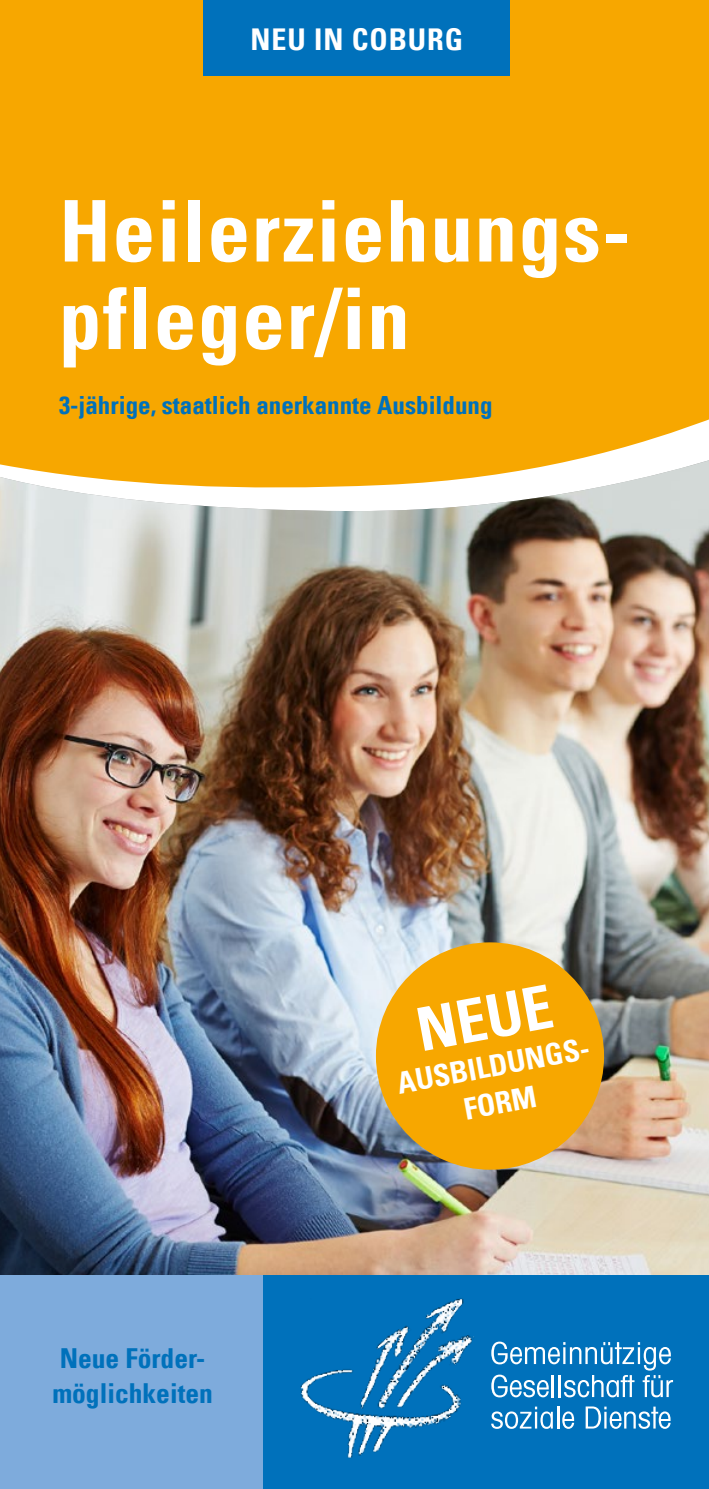
<style>
.page{position:relative;width:709px;height:1489px;background:#fff}
.page>*{position:absolute;margin:0;border:0;box-sizing:border-box;transform-origin:0 0}
.t1{font:85px/87.5px "Univers Com 67 Bold Cond";letter-spacing:.02em;color:#fff}
.t2{font:60px "Univers Com 67 Bold Cond";color:#fff}
.t3{font:30px/37.5px "Univers Com 67 Bold Cond";letter-spacing:.03em;color:#fff;text-align:center}
.t4{font:27.5px/35px "Univers Com 67 Bold Cond";color:#0071bb}
.t5{font:25px "Univers Com 67 Bold Cond";color:#0071bb}
</style>
<div class="page">
<div style="left:0;top:0;width:709px;height:452px;background:#f7a700"></div>
<img style="left:0;top:460px;width:709px;height:815px">
<div style="left:204px;top:0;width:306px;height:75px;background:#0071bb"></div>
<div style="left:263px;top:1275px;width:446px;height:213px;background:#0071bb"></div>
<svg style="left:491px;top:1341px;width:182px;height:56px"></svg>
<svg style="left:491px;top:1406px;width:62px;height:22px"></svg>
<hr style="left:557px;top:1406px;width:2px;height:22px;background:#fff">
<svg style="left:562px;top:1411px;width:12px;height:17px"></svg>
<svg style="left:585px;top:1406px;width:85px;height:22px"></svg>
<img style="left:300px;top:1298px;width:174px;height:160px">
<div style="left:0;top:1275px;width:263px;height:213px;background:#7eabdc"></div>
<div style="left:376px;top:942px;width:228px;height:227px;background:#f7a700;border-radius:50%"></div>
<p class="t3" style="left:250px;top:20px;width:214px">NEU IN COBURG</p>
<h1 class="t1" style="left:59px;top:187px;width:573px">Heilerziehungs&shy;pfleger/in</h1>
<p class="t5" style="left:59px;top:390px;width:435px">3-jährige, staatlich anerkannte Ausbildung</p>
<p class="t4" style="left:52px;top:1340px;width:162px">Neue Förder&shy;möglichkeiten</p>
<h2 class="t2" style="left:410px;top:994px;width:138px;rotate:-11deg">NEUE</h2>
<p class="t3" style="left:394px;top:1063px;width:202px;rotate:-10deg">AUSBILDUNGS-<br>FORM</p>
</div>
